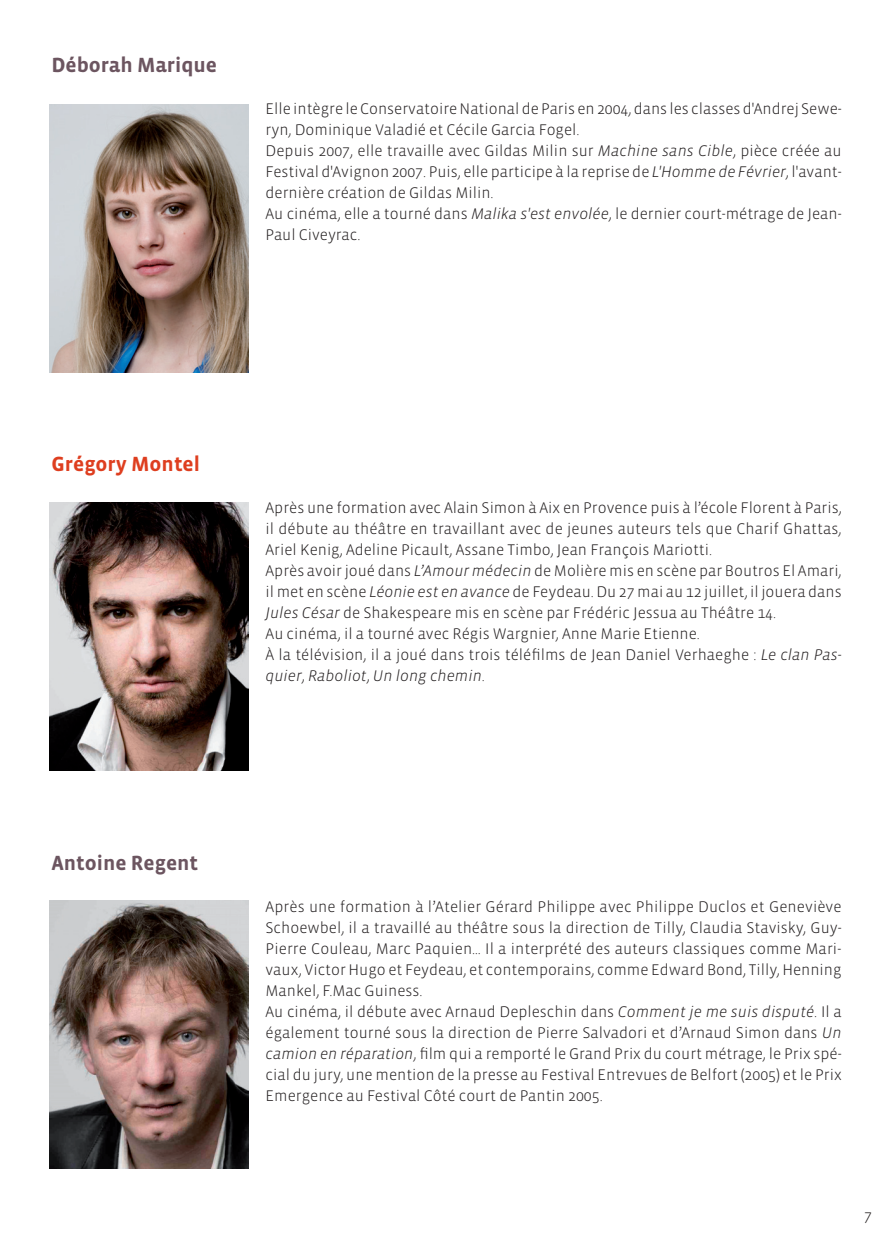
<style>
.page{position:relative;width:893px;height:1241px;background:#fff}
.page>*{position:absolute;margin:0;border:0;box-sizing:border-box;transform-origin:0 0}
.t1{font:700 21px "Vista Sans OT";color:#6c5560}
.t2{font:700 21px "Vista Sans OT";color:#de3e1f}
.t3{font:300 15.75px/21px "Vista Sans OT";color:#231f20}
.s1{font-style:italic}
</style>
<div class="page">
<img style="left:50px;top:105px;width:198px;height:268px">
<img style="left:50px;top:502px;width:198px;height:268px">
<img style="left:50px;top:900px;width:198px;height:267px">
<h1 class="t1" style="left:51px;top:52px;width:167px">Déborah Marique</h1>
<p class="t3" style="left:266px;top:98px;width:578px">Elle intègre le Conservatoire National de Paris en 2004, dans les classes d'Andrej Sewe&shy;ryn, Dominique Valadié et Cécile Garcia Fogel.<br>Depuis 2007, elle travaille avec Gildas Milin sur <span class="s1">Machine sans Cible</span>, pièce créée au Festival d'Avignon 2007. Puis, elle participe à la reprise de <span class="s1">L'Homme de Février</span>, l'avant&shy;dernière création de Gildas Milin.<br>Au cinéma, elle a tourné dans <span class="s1">Malika s'est envolée</span>, le dernier court-métrage de Jean-Paul Civeyrac.</p>
<h1 class="t2" style="left:51px;top:451px;width:150px">Grégory Montel</h1>
<p class="t3" style="left:266px;top:497px;width:578px">Après une formation avec Alain Simon à Aix en Provence puis à l’école Florent à Paris, il débute au théâtre en travaillant avec de jeunes auteurs tels que Charif Ghattas, Ariel Kenig, Adeline Picault, Assane Timbo, Jean François Mariotti.<br>Après avoir joué dans <span class="s1">L’Amour médecin</span> de Molière mis en scène par Boutros El Amari, il met en scène <span class="s1">Léonie est en avance</span> de Feydeau. Du 27 mai au 12 juillet, il jouera dans <span class="s1">Jules César</span> de Shakespeare mis en scène par Frédéric Jessua au Théâtre 14.<br>Au cinéma, il a tourné avec Régis Wargnier, Anne Marie Etienne.<br>À la télévision, il a joué dans trois téléfilms de Jean Daniel Verhaeghe : <span class="s1">Le clan Pas&shy;quier</span>, <span class="s1">Raboliot</span>, <span class="s1">Un long chemin</span>.</p>
<h1 class="t1" style="left:51px;top:850px;width:148px">Antoine Regent</h1>
<p class="t3" style="left:266px;top:896px;width:578px">Après une formation à l’Atelier Gérard Philippe avec Philippe Duclos et Geneviève Schoewbel, il a travaillé au théâtre sous la direction de Tilly, Claudia Stavisky, Guy-Pierre Couleau, Marc Paquien… Il a interprété des auteurs classiques comme Mari&shy;vaux, Victor Hugo et Feydeau, et contemporains, comme Edward Bond, Tilly, Henning Mankel, F.Mac Guiness.<br>Au cinéma, il débute avec Arnaud Depleschin dans <span class="s1">Comment je me suis disputé</span>. Il a également tourné sous la direction de Pierre Salvadori et d’Arnaud Simon dans <span class="s1">Un camion en réparation</span>, film qui a remporté le Grand Prix du court métrage, le Prix spé&shy;cial du jury, une mention de la presse au Festival Entrevues de Belfort (2005) et le Prix Emergence au Festival Côté court de Pantin 2005.</p>
<p class="t3" style="left:864px;top:1204px;width:9px">7</p>
</div>
